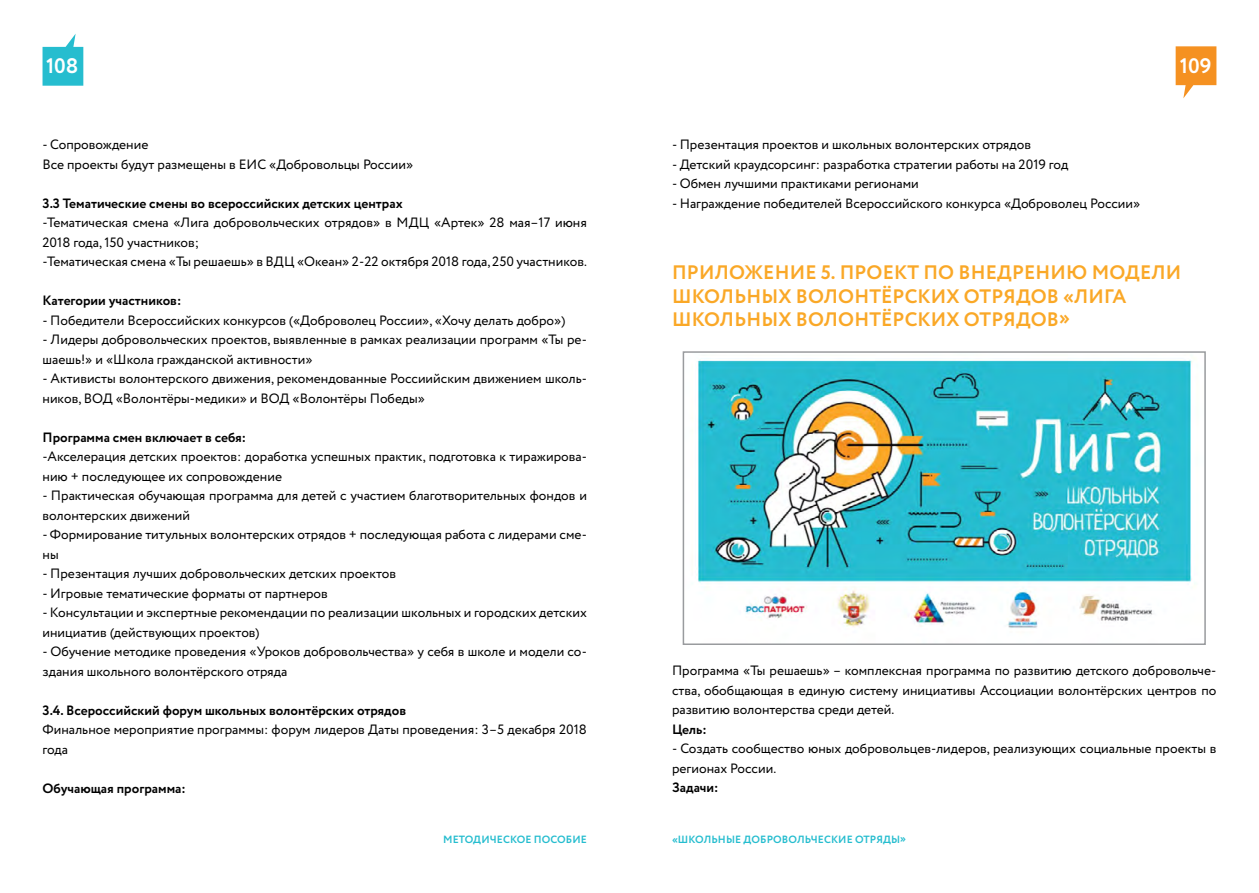
<style>
.page{position:relative;width:1259px;height:893px;background:#fff}
.page>*{position:absolute;margin:0;border:0;box-sizing:border-box;transform-origin:0 0}
.t1{font:700 21px "AVC";color:#fff}
.t2{font:700 19.5px/23.4px "AVC";letter-spacing:.01em;color:#faa827}
.t3{font:13.5px/19.5px "AVC";color:#000}
.t4{font:700 13.5px "AVC";color:#000}
.t5{font:700 10.5px "AVC";letter-spacing:.01em;color:#26bdcf}
</style>
<div class="page">
<svg style="left:43px;top:34px;width:40px;height:52px"></svg>
<svg style="left:1175px;top:46px;width:41px;height:52px"></svg>
<img style="left:697px;top:358px;width:495px;height:270px">
<div style="left:682px;top:351px;width:523px;height:294px;border:2px solid #999b9e"></div>
<h1 class="t1" style="left:46px;top:54px;width:34px">108</h1>
<h1 class="t1" style="left:1180px;top:54px;width:33px">109</h1>
<p class="t3" style="left:43px;top:135px;width:372px">- Сопровождение<br>Все проекты будут размещены в ЕИС «Добровольцы России»</p>
<p class="t4" style="left:43px;top:196px;width:362px">3.3 Тематические смены во всероссийских детских центрах</p>
<p class="t3" style="left:43px;top:213px;width:546px">-Тематическая смена «Лига добровольческих отрядов» в МДЦ «Артек» 28 мая–17 июня<br>2018 года, 150 участников;<br>-Тематическая смена «Ты решаешь» в ВДЦ «Океан» 2-22 октября 2018 года, 250 участников.</p>
<p class="t4" style="left:43px;top:293px;width:140px">Категории участников:</p>
<p class="t3" style="left:43px;top:311px;width:524px">- Победители Всероссийских конкурсов («Доброволец России», «Хочу делать добро»)</p>
<p class="t3" style="left:43px;top:330px;width:546px">- Лидеры добровольческих проектов, выявленные в рамках реализации программ «Ты ре&shy;шаешь!» и «Школа гражданской активности»</p>
<p class="t3" style="left:43px;top:369px;width:546px">- Активисты волонтерского движения, рекомендованные Россиийским движением школь&shy;ников, ВОД «Волонтёры-медики» и ВОД «Волонтёры Победы»</p>
<p class="t4" style="left:43px;top:430px;width:205px">Программа смен включает в себя:</p>
<p class="t3" style="left:43px;top:447px;width:546px">-Акселерация детских проектов: доработка успешных практик, подготовка к тиражирова&shy;нию + последующее их сопровождение</p>
<p class="t3" style="left:43px;top:486px;width:546px">- Практическая обучающая программа для детей с участием благотворительных фондов и волонтерских движений</p>
<p class="t3" style="left:43px;top:525px;width:546px">- Формирование титульных волонтерских отрядов + последующая работа с лидерами сме&shy;ны</p>
<p class="t3" style="left:43px;top:564px;width:355px">- Презентация лучших добровольческих детских проектов</p>
<p class="t3" style="left:43px;top:584px;width:287px">- Игровые тематические форматы от партнеров</p>
<p class="t3" style="left:43px;top:603px;width:546px">- Консультации и экспертные рекомендации по реализации школьных и городских детских инициатив (действующих проектов)</p>
<p class="t3" style="left:43px;top:642px;width:546px">- Обучение методике проведения «Уроков добровольчества» у себя в школе и модели со&shy;здания школьного волонтёрского отряда</p>
<p class="t4" style="left:43px;top:703px;width:365px">3.4. Всероссийский форум школьных волонтёрских отрядов</p>
<p class="t3" style="left:43px;top:720px;width:546px">Финальное мероприятие программы: форум лидеров Даты проведения: 3–5 декабря 2018 года</p>
<p class="t4" style="left:43px;top:781px;width:145px">Обучающая программа:</p>
<p class="t3" style="left:672px;top:135px;width:360px">- Презентация проектов и школьных волонтерских отрядов</p>
<p class="t3" style="left:672px;top:155px;width:398px">- Детский краудсорсинг: разработка стратегии работы на 2019 год</p>
<p class="t3" style="left:672px;top:174px;width:248px">- Обмен лучшими практиками регионами</p>
<p class="t3" style="left:672px;top:194px;width:470px">- Награждение победителей Всероссийского конкурса «Доброволец России»</p>
<h2 class="t2" style="left:672px;top:261px;width:511px">ПРИЛОЖЕНИЕ 5. ПРОЕКТ ПО ВНЕДРЕНИЮ МОДЕЛИ<br>ШКОЛЬНЫХ ВОЛОНТЁРСКИХ ОТРЯДОВ «ЛИГА<br>ШКОЛЬНЫХ ВОЛОНТЁРСКИХ ОТРЯДОВ»</h2>
<p class="t3" style="left:672px;top:661px;width:546px;text-align:justify">Программа «Ты решаешь» – комплексная программа по развитию детского добровольче&shy;ства, обобщающая в единую систему инициативы Ассоциации волонтёрских центров по развитию волонтерства среди детей.</p>
<p class="t4" style="left:672px;top:721px;width:36px">Цель:</p>
<p class="t3" style="left:672px;top:739px;width:546px">- Создать сообщество юных добровольцев-лидеров, реализующих социальные проекты в регионах России.</p>
<p class="t4" style="left:672px;top:780px;width:48px">Задачи:</p>
<p class="t5" style="left:443px;top:834px;width:145px">МЕТОДИЧЕСКОЕ ПОСОБИЕ</p>
<p class="t5" style="left:672px;top:834px;width:236px">«ШКОЛЬНЫЕ ДОБРОВОЛЬЧЕСКИЕ ОТРЯДЫ»</p>
</div>
